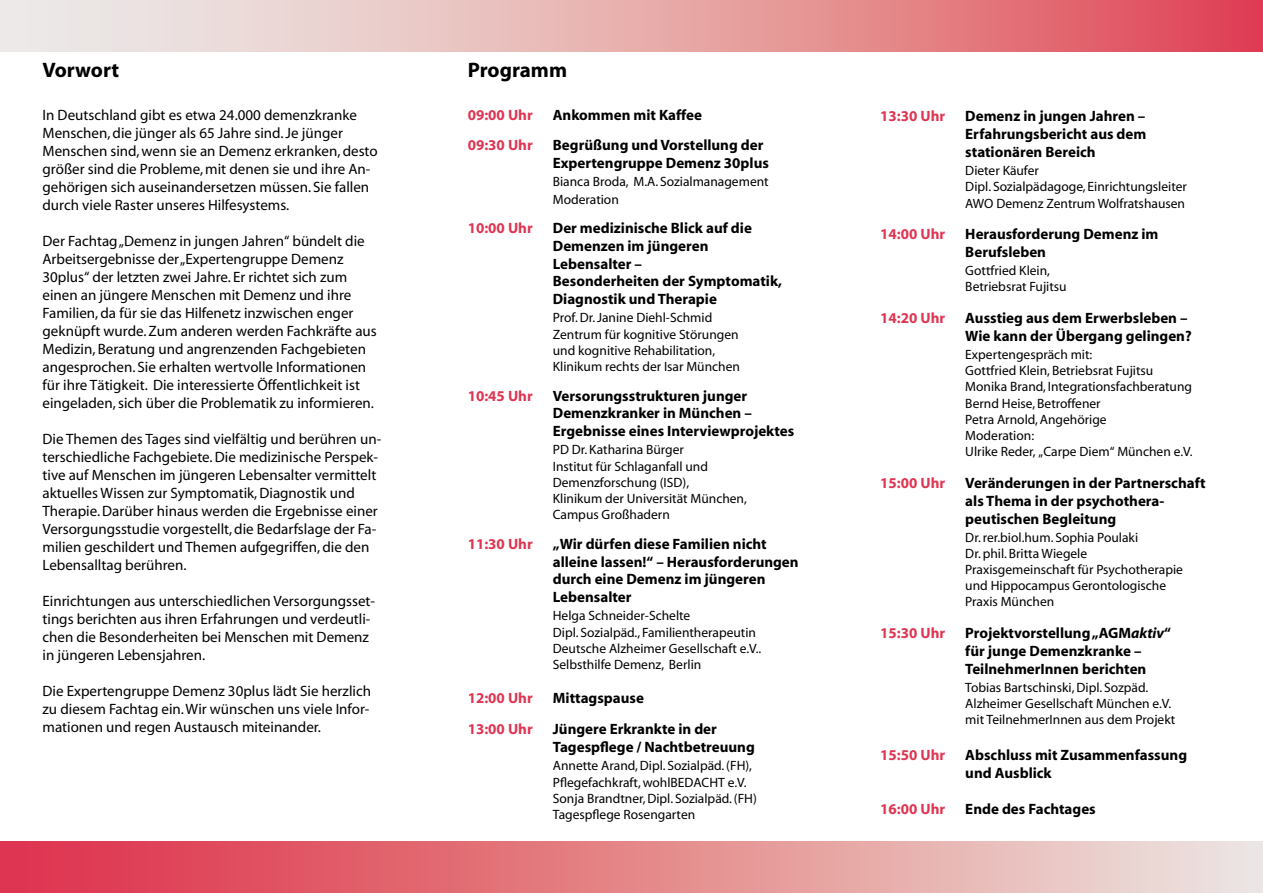
<style>
.page{position:relative;width:1263px;height:893px;background:#fff}
.page>*{position:absolute;margin:0;border:0;box-sizing:border-box;transform-origin:0 0}
.t1{font:700 21px "Myriad";color:#000}
.t2{font:15px/18px "Myriad";color:#000}
.t3{font:700 15px/18px "Myriad";color:#000}
.t4{font:700 15px "Myriad";color:#de3552}
.t5{font:13.5px/16.2px "Myriad";color:#000}
.s1{font-style:italic}
</style>
<div class="page">
<svg style="left:0;top:0;width:1263px;height:51px;background:#e6a5a7"></svg>
<div style="left:0;top:842px;width:1263px;height:51px;background:linear-gradient(to right,#de2c42,#ece6dc)"></div>
<h1 class="t1" style="left:43px;top:59px;width:78px">Vorwort</h1>
<p class="t2" style="left:43px;top:107px;width:337px">In Deutschland gibt es etwa 24.000 demenzkranke Menschen, die jünger als 65 Jahre sind.Je jünger Menschen sind,wenn sie an Demenz erkranken, desto größer sind die Probleme, mit denen sie und ihre An&shy;gehörigen sich auseinandersetzen müssen. Sie fallen durch viele Raster unseres Hilfesystems.</p>
<p class="t2" style="left:43px;top:233px;width:336px">Der Fachtag„Demenz in jungen Jahren“ bündelt die Arbeitsergebnisse der„Expertengruppe Demenz 30plus“ der letzten zwei Jahre. Er richtet sich zum einen an jüngere Menschen mit Demenz und ihre Familien, da für sie das Hilfenetz inzwischen enger geknüpft wurde. Zum anderen werden Fachkräfte aus Medizin, Beratung und angrenzenden Fachgebieten angesprochen. Sie erhalten wertvolle Informationen für ihre Tätigkeit. Die interessierte Öffentlichkeit ist eingeladen,sich über die Problematik zu informieren.</p>
<p class="t2" style="left:43px;top:431px;width:340px">Die Themen des Tages sind vielfältig und berühren un&shy;terschiedliche Fachgebiete.Die medizinische Perspek&shy;tive auf Menschen im jüngeren Lebensalter vermittelt aktuelles Wissen zur Symptomatik,Diagnostik und Therapie.Darüber hinaus werden die Ergebnisse einer Versorgungsstudie vorgestellt, die Bedarfslage der Fa&shy;milien geschildert und Themen aufgegriffen, die den Lebensalltag berühren.</p>
<p class="t2" style="left:43px;top:593px;width:334px">Einrichtungen aus unterschiedlichen Versorgungsset&shy;tings berichten aus ihren Erfahrungen und verdeutli&shy;chen die Besonderheiten bei Menschen mit Demenz in jüngeren Lebensjahren.</p>
<p class="t2" style="left:43px;top:683px;width:330px;text-align:justify">Die Expertengruppe Demenz 30plus lädt Sie herzlich zu diesem Fachtag ein.Wir wünschen uns viele Infor&shy;mationen und regen Austausch miteinander.</p>
<h1 class="t1" style="left:468px;top:59px;width:101px">Programm</h1>
<p class="t4" style="left:468px;top:107px;width:66px">09:00 Uhr</p>
<p class="t3" style="left:553px;top:106px;width:151px">Ankommen mit Kaffee</p>
<p class="t4" style="left:468px;top:137px;width:66px">09:30 Uhr</p>
<p class="t3" style="left:553px;top:136px;width:218px">Begrüßung und Vorstellung der<br>Expertengruppe Demenz 30plus</p>
<p class="t5" style="left:553px;top:173px;width:217px;line-height:18px">Bianca Broda, M.A. Sozialmanagement<br>Moderation</p>
<p class="t4" style="left:468px;top:221px;width:66px">10:00 Uhr</p>
<p class="t3" style="left:553px;top:220px;width:231px">Der medizinische Blick auf die<br>Demenzen im jüngeren<br>Lebensalter –<br>Besonderheiten der Symptomatik,<br>Diagnostik und Therapie</p>
<p class="t5" style="left:553px;top:310px;width:189px">Prof.Dr.Janine Diehl-Schmid<br>Zentrum für kognitive Störungen und kognitive Rehabilitation,<br>Klinikum rechts der Isar München</p>
<p class="t4" style="left:468px;top:388px;width:66px">10:45 Uhr</p>
<p class="t3" style="left:553px;top:387px;width:243px">Versorungsstrukturen junger<br>Demenzkranker in München –<br>Ergebnisse eines Interviewprojektes</p>
<p class="t5" style="left:553px;top:442px;width:196px">PD Dr. Katharina Bürger<br>Institut für Schlaganfall und<br>Demenzforschung (ISD),<br>Klinikum der Universität München,<br>Campus Großhadern</p>
<p class="t4" style="left:468px;top:536px;width:66px">11:30 Uhr</p>
<p class="t3" style="left:553px;top:535px;width:247px">„Wir dürfen diese Familien nicht alleine lassen!“ – Herausforderungen durch eine Demenz im jüngeren<br>Lebensalter</p>
<p class="t5" style="left:553px;top:608px;width:210px">Helga Schneider-Schelte<br>Dipl. Sozialpäd., Familientherapeutin Deutsche Alzheimer Gesellschaft e.V..<br>Selbsthilfe Demenz, Berlin</p>
<p class="t4" style="left:468px;top:690px;width:66px">12:00 Uhr</p>
<p class="t3" style="left:553px;top:690px;width:93px">Mittagspause</p>
<p class="t4" style="left:468px;top:722px;width:66px">13:00 Uhr</p>
<p class="t3" style="left:553px;top:721px;width:204px">Jüngere Erkrankte in der<br>Tagespflege / Nachtbetreuung</p>
<p class="t5" style="left:553px;top:758px;width:206px">Annette Arand, Dipl. Sozialpäd.(FH), Pflegefachkraft,wohlBEDACHT e.V.<br>Sonja Brandtner,Dipl. Sozialpäd.(FH)<br>Tagespflege Rosengarten</p>
<p class="t4" style="left:880px;top:109px;width:66px">13:30 Uhr</p>
<p class="t3" style="left:965px;top:108px;width:183px;text-align:justify">Demenz in jungen Jahren – Erfahrungsbericht aus dem stationären Bereich</p>
<p class="t5" style="left:965px;top:163px;width:223px">Dieter Käufer<br>Dipl. Sozialpädagoge, Einrichtungsleiter<br>AWO Demenz Zentrum Wolfratshausen</p>
<p class="t4" style="left:880px;top:226px;width:66px">14:00 Uhr</p>
<p class="t3" style="left:965px;top:226px;width:195px">Herausforderung Demenz im<br>Berufsleben</p>
<p class="t5" style="left:965px;top:263px;width:103px">Gottfried Klein,<br>Betriebsrat Fujitsu</p>
<p class="t4" style="left:880px;top:310px;width:66px">14:20 Uhr</p>
<p class="t3" style="left:965px;top:309px;width:228px">Ausstieg aus dem Erwerbsleben –<br>Wie kann der Übergang gelingen?</p>
<p class="t5" style="left:965px;top:347px;width:229px">Expertengespräch mit:<br>Gottfried Klein, Betriebsrat Fujitsu<br>Monika Brand, Integrationsfachberatung<br>Bernd Heise, Betroffener<br>Petra Arnold,Angehörige<br>Moderation:<br>Ulrike Reder, „Carpe Diem“ München e.V.</p>
<p class="t4" style="left:880px;top:475px;width:66px">15:00 Uhr</p>
<p class="t3" style="left:965px;top:474px;width:242px">Veränderungen in der Partnerschaft als Thema in der psychothera&shy;peutischen Begleitung</p>
<p class="t5" style="left:965px;top:530px;width:219px">Dr.rer.biol.hum. Sophia Poulaki<br>Dr.phil. Britta Wiegele<br>Praxisgemeinschaft für Psychotherapie und Hippocampus Gerontologische<br>Praxis München</p>
<p class="t4" style="left:880px;top:625px;width:66px">15:30 Uhr</p>
<p class="t3" style="left:965px;top:624px;width:207px">Projektvorstellung „AGM<span class="s1">aktiv</span>“ für junge Demenzkranke –<br>TeilnehmerInnen berichten</p>
<p class="t5" style="left:965px;top:680px;width:211px">Tobias Bartschinski,Dipl. Sozpäd.<br>Alzheimer Gesellschaft München e.V. mit TeilnehmerInnen aus dem Projekt</p>
<p class="t4" style="left:880px;top:748px;width:66px">15:50 Uhr</p>
<p class="t3" style="left:965px;top:747px;width:223px">Abschluss mit Zusammenfassung und Ausblick</p>
<p class="t4" style="left:880px;top:802px;width:66px">16:00 Uhr</p>
<p class="t3" style="left:965px;top:801px;width:132px">Ende des Fachtages</p>
</div>
